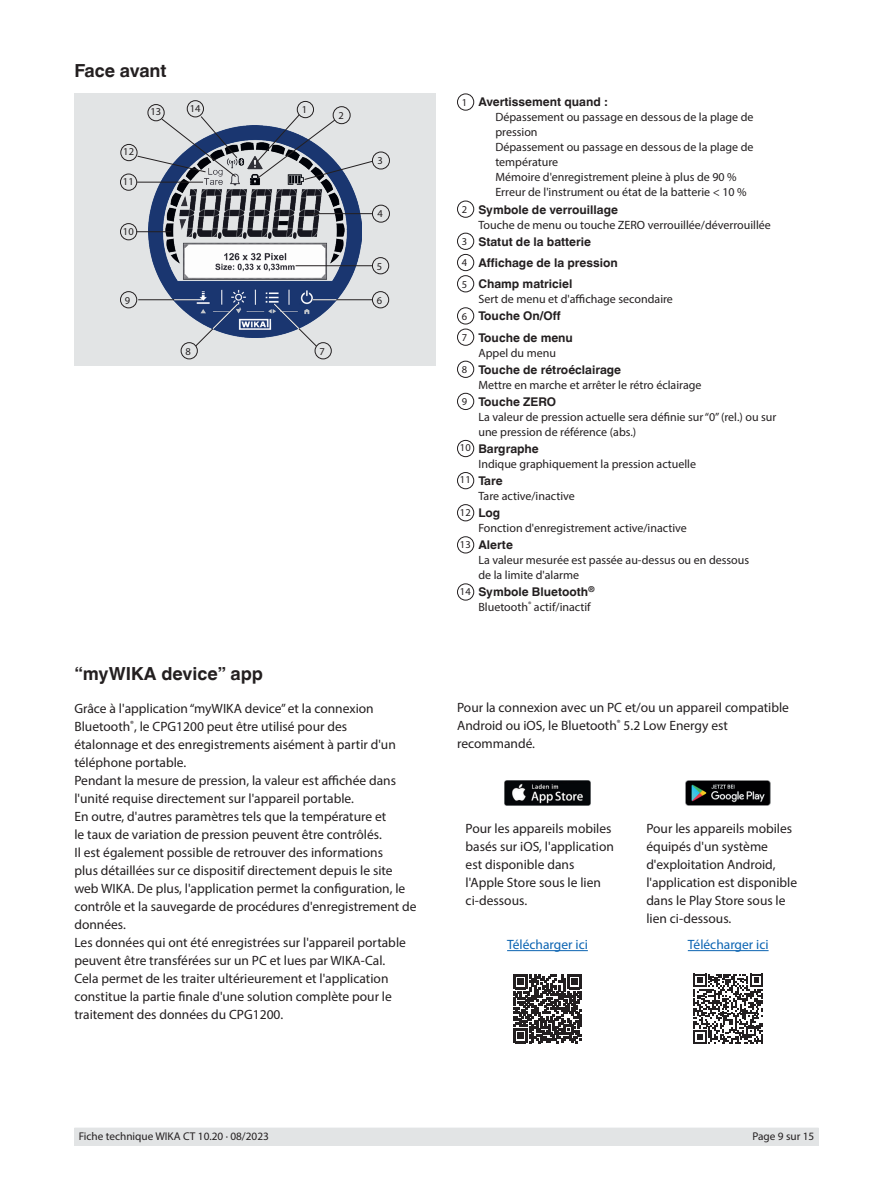
<style>
.page{position:relative;width:893px;height:1188px;background:#fff}
.page>*{position:absolute;margin:0;border:0;box-sizing:border-box;transform-origin:0 0}
.t1{font:700 18px "Helvetica World";color:#231f20}
.t2{font:13.5px/18px "Myriad Pro";color:#231f20}
.t3{font:13.5px "Myriad Pro";color:#0c64b2}
.t4{font:12px/15px "Myriad Pro";color:#231f20}
.t5{font:700 12px/21.3px "Helvetica World";color:#231f20}
.t6{font:11.25px "Myriad Pro";color:#231f20}
.t7{font:10.5px "Myriad Pro";color:#231f20}
.s1{font-family:"Myriad Pro";font-weight:400;font-size:10.5px}
</style>
<div class="page">
<div style="left:74px;top:1128px;width:745px;height:17px;background:#e2e4e5"></div>
<div style="left:74px;top:94px;width:362px;height:272px;background:#e2e4e5"></div>
<img style="left:149px;top:125px;width:212px;height:213px">
<hr style="left:296px;top:265px;width:76px;height:1px;background:#231f20">
<hr style="left:313px;top:299px;width:59px;height:1px;background:#231f20">
<svg style="left:273px;top:299px;width:63px;height:48px"></svg>
<hr style="left:138px;top:299px;width:60px;height:1px;background:#231f20">
<svg style="left:174px;top:299px;width:65px;height:48px"></svg>
<hr style="left:308px;top:213px;width:64px;height:1px;background:#231f20">
<hr style="left:136px;top:231px;width:35px;height:1px;background:#231f20">
<svg style="left:255px;top:114px;width:118px;height:66px"></svg>
<hr style="left:137px;top:182px;width:66px;height:1px;background:#231f20">
<svg style="left:137px;top:116px;width:101px;height:62px"></svg>
<div style="left:372px;top:257px;width:17px;height:17px;border:1px solid #231f20;border-radius:50%"></div>
<div style="left:120px;top:291px;width:17px;height:17px;border:1px solid #231f20;border-radius:50%"></div>
<div style="left:315px;top:342px;width:17px;height:17px;border:1px solid #231f20;border-radius:50%"></div>
<div style="left:181px;top:342px;width:17px;height:17px;border:1px solid #231f20;border-radius:50%"></div>
<div style="left:372px;top:291px;width:17px;height:17px;border:1px solid #231f20;border-radius:50%"></div>
<div style="left:120px;top:144px;width:17px;height:17px;border:1px solid #231f20;border-radius:50%"></div>
<div style="left:120px;top:223px;width:17px;height:17px;border:1px solid #231f20;border-radius:50%"></div>
<div style="left:372px;top:205px;width:18px;height:18px;border:1px solid #231f20;border-radius:50%"></div>
<div style="left:372px;top:152px;width:18px;height:17px;border:1px solid #231f20;border-radius:50%"></div>
<div style="left:333px;top:106px;width:18px;height:18px;border:1px solid #231f20;border-radius:50%"></div>
<div style="left:120px;top:174px;width:17px;height:17px;border:1px solid #231f20;border-radius:50%"></div>
<div style="left:148px;top:104px;width:17px;height:17px;border:1px solid #231f20;border-radius:50%"></div>
<div style="left:187px;top:100px;width:17px;height:17px;border:1px solid #231f20;border-radius:50%"></div>
<div style="left:297px;top:101px;width:17px;height:17px;border:1px solid #231f20;border-radius:50%"></div>
<div style="left:457px;top:94px;width:17px;height:17px;border:1px solid #231f20;border-radius:50%"></div>
<div style="left:457px;top:201px;width:17px;height:17px;border:1px solid #231f20;border-radius:50%"></div>
<div style="left:457px;top:233px;width:17px;height:17px;border:1px solid #231f20;border-radius:50%"></div>
<div style="left:457px;top:254px;width:17px;height:17px;border:1px solid #231f20;border-radius:50%"></div>
<div style="left:457px;top:275px;width:17px;height:17px;border:1px solid #231f20;border-radius:50%"></div>
<div style="left:457px;top:307px;width:17px;height:17px;border:1px solid #231f20;border-radius:50%"></div>
<div style="left:457px;top:329px;width:17px;height:17px;border:1px solid #231f20;border-radius:50%"></div>
<div style="left:457px;top:361px;width:17px;height:17px;border:1px solid #231f20;border-radius:50%"></div>
<div style="left:457px;top:393px;width:17px;height:17px;border:1px solid #231f20;border-radius:50%"></div>
<div style="left:457px;top:440px;width:17px;height:17px;border:1px solid #231f20;border-radius:50%"></div>
<div style="left:457px;top:472px;width:17px;height:17px;border:1px solid #231f20;border-radius:50%"></div>
<div style="left:457px;top:504px;width:17px;height:17px;border:1px solid #231f20;border-radius:50%"></div>
<div style="left:457px;top:536px;width:17px;height:17px;border:1px solid #231f20;border-radius:50%"></div>
<div style="left:457px;top:583px;width:17px;height:18px;border:1px solid #231f20;border-radius:50%"></div>
<img style="left:505px;top:781px;width:85px;height:25px">
<img style="left:686px;top:781px;width:85px;height:25px">
<hr style="left:507px;top:950px;width:81px;height:1px;background:#0c64b2">
<hr style="left:688px;top:950px;width:81px;height:1px;background:#0c64b2">
<svg style="left:513px;top:975px;width:69px;height:68px"></svg>
<svg style="left:693px;top:974px;width:70px;height:70px"></svg>
<h1 class="t1" style="left:74px;top:60px;width:94px">Face avant</h1>
<p class="t7" style="left:123px;top:145px;width:12px">12</p>
<p class="t7" style="left:123px;top:175px;width:12px">11</p>
<p class="t7" style="left:123px;top:225px;width:12px">10</p>
<p class="t7" style="left:150px;top:105px;width:12px">13</p>
<p class="t7" style="left:190px;top:102px;width:12px">14</p>
<p class="t7" style="left:302px;top:103px;width:7px">1</p>
<p class="t7" style="left:338px;top:109px;width:7px">2</p>
<p class="t7" style="left:125px;top:294px;width:7px">9</p>
<p class="t7" style="left:186px;top:345px;width:7px">8</p>
<p class="t7" style="left:319px;top:345px;width:7px">7</p>
<p class="t7" style="left:378px;top:154px;width:7px">3</p>
<p class="t7" style="left:378px;top:207px;width:7px">4</p>
<p class="t7" style="left:377px;top:260px;width:7px">5</p>
<p class="t7" style="left:377px;top:294px;width:7px">6</p>
<h1 class="t1" style="left:74px;top:664px;width:190px">“myWIKA device” app</h1>
<p class="t5" style="left:462px;top:92px;width:147px"><span class="s1">1</span> Avertissement quand :</p>
<p class="t4" style="left:495px;top:110px;width:260px">Dépassement ou passage en dessous de la plage de pression<br>Dépassement ou passage en dessous de la plage de température<br>Mémoire d'enregistrement pleine à plus de 90 % Erreur de l'instrument ou état de la batterie &lt; 10 %</p>
<p class="t5" style="left:462px;top:199px;width:158px"><span class="s1">2</span> Symbole de verrouillage</p>
<p class="t4" style="left:478px;top:217px;width:294px">Touche de menu ou touche ZERO verrouillée/déverrouillée</p>
<p class="t5" style="left:462px;top:231px;width:157px"><span class="s1">3</span> Statut de la batterie<br><span class="s1">4</span> Affichage de la pression<br><span class="s1">5</span> Champ matriciel</p>
<p class="t4" style="left:478px;top:291px;width:196px">Sert de menu et d'affichage secondaire</p>
<p class="t5" style="left:462px;top:305px;width:113px"><span class="s1">6</span> Touche On/Off<br><span class="s1">7</span> Touche de menu</p>
<p class="t4" style="left:478px;top:345px;width:79px">Appel du menu</p>
<p class="t5" style="left:462px;top:359px;width:161px"><span class="s1">8</span> Touche de rétroéclairage</p>
<p class="t4" style="left:478px;top:377px;width:225px">Mettre en marche et arrêter le rétro éclairage</p>
<p class="t5" style="left:462px;top:391px;width:96px"><span class="s1">9</span> Touche ZERO</p>
<p class="t4" style="left:478px;top:409px;width:300px">La valeur de pression actuelle sera définie sur “0” (rel.) ou sur une pression de référence (abs.)</p>
<p class="t5" style="left:460px;top:438px;width:80px"><span class="s1">10</span> Bargraphe</p>
<p class="t4" style="left:478px;top:456px;width:219px">Indique graphiquement la pression actuelle</p>
<p class="t5" style="left:460px;top:470px;width:44px"><span class="s1">11</span> Tare</p>
<p class="t4" style="left:478px;top:488px;width:98px">Tare active/inactive</p>
<p class="t5" style="left:460px;top:502px;width:42px"><span class="s1">12</span> Log</p>
<p class="t4" style="left:478px;top:520px;width:210px">Fonction d'enregistrement active/inactive</p>
<p class="t5" style="left:460px;top:534px;width:54px"><span class="s1">13</span> Alerte</p>
<p class="t4" style="left:478px;top:553px;width:272px">La valeur mesurée est passée au-dessus ou en dessous de la limite d'alarme</p>
<p class="t5" style="left:460px;top:582px;width:136px"><span class="s1">14</span> Symbole Bluetooth<sup>®</sup></p>
<p class="t4" style="left:478px;top:600px;width:114px">Bluetooth<sup>®</sup> actif/inactif</p>
<p class="t2" style="left:74px;top:700px;width:344px">Grâce à l'application “myWIKA device” et la connexion Bluetooth<sup>®</sup>, le CPG1200 peut être utilisé pour des<br>étalonnage et des enregistrements aisément à partir d'un téléphone portable.<br>Pendant la mesure de pression, la valeur est affichée dans l'unité requise directement sur l'appareil portable.<br>En outre, d'autres paramètres tels que la température et<br>le taux de variation de pression peuvent être contrôlés.<br>Il est également possible de retrouver des informations<br>plus détaillées sur ce dispositif directement depuis le site web WIKA. De plus, l'application permet la configuration, le contrôle et la sauvegarde de procédures d'enregistrement de données.<br>Les données qui ont été enregistrées sur l'appareil portable peuvent être transférées sur un PC et lues par WIKA-Cal.<br>Cela permet de les traiter ultérieurement et l'application constitue la partie finale d'une solution complète pour le traitement des données du CPG1200.</p>
<p class="t2" style="left:457px;top:699px;width:333px">Pour la connexion avec un PC et/ou un appareil compatible<br>Android ou iOS, le Bluetooth<sup>®</sup> 5.2 Low Energy est recommandé.</p>
<p class="t2" style="left:466px;top:819px;width:150px">Pour les appareils mobiles basés sur iOS, l'application est disponible dans l'Apple Store sous le lien ci-dessous.</p>
<p class="t2" style="left:646px;top:819px;width:152px">Pour les appareils mobiles équipés d'un système d'exploitation Android, l'application est disponible dans le Play Store sous le lien ci-dessous.</p>
<p class="t3" style="left:507px;top:936px;width:82px">Télécharger ici</p>
<p class="t3" style="left:688px;top:936px;width:82px">Télécharger ici</p>
<p class="t6" style="left:79px;top:1129px;width:192px">Fiche technique WIKA CT 10.20 ∙ 08/2023</p>
<p class="t6" style="left:752px;top:1129px;width:63px">Page 9 sur 15</p>
</div>
